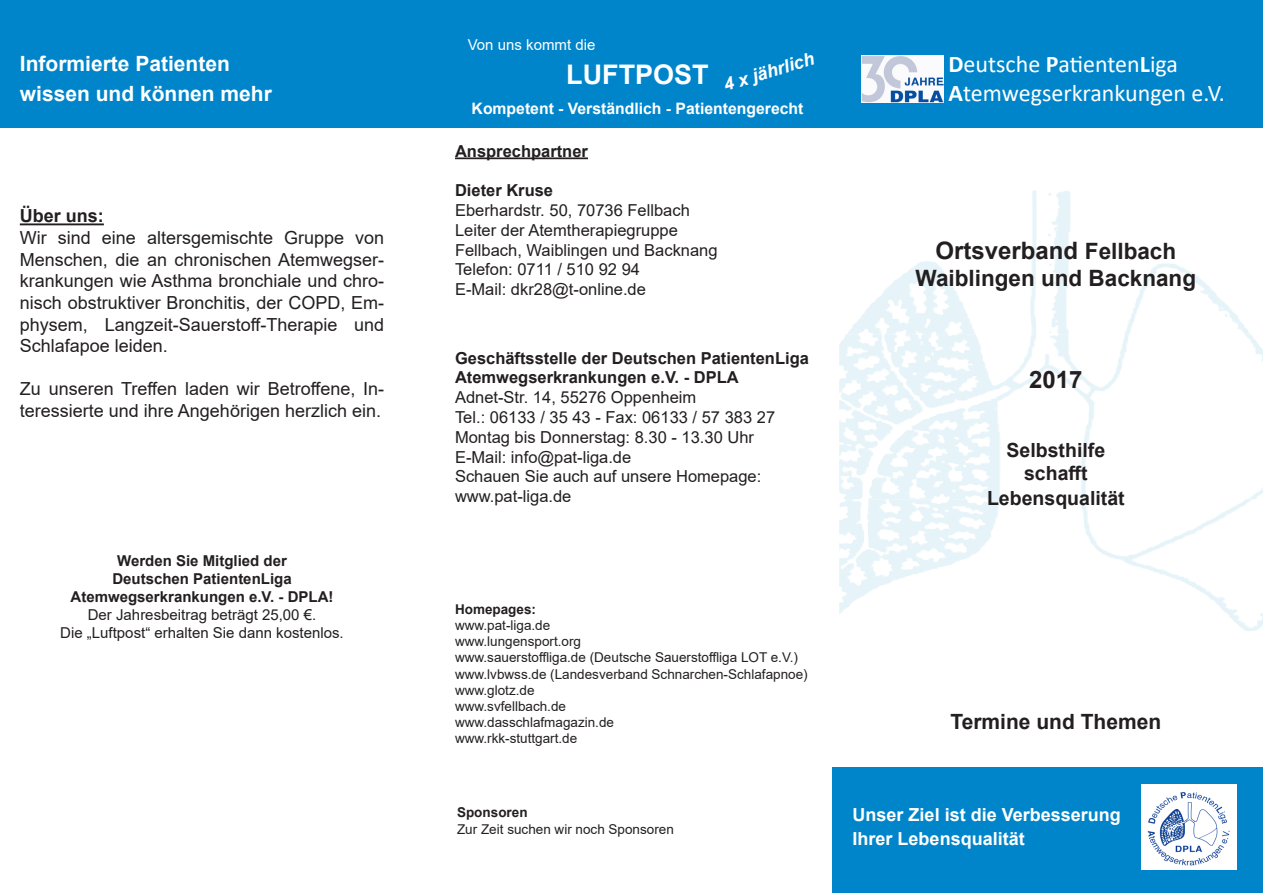
<style>
.page{position:relative;width:1263px;height:893px;background:#fff}
.page>*{position:absolute;margin:0;border:0;box-sizing:border-box;transform-origin:0 0}
.t1{font:700 27px "Arial";color:#fff}
.t2{font:24px "Calibri";color:#fff}
.t3{font:700 24px "Arial";color:#231f20}
.t4{font:700 22.5px "Arial";color:#231f20}
.t5{font:700 21px "Arial";color:#fff}
.t6{font:700 21px "Arial";color:#231f20}
.t7{font:700 19.5px "Arial";color:#231f20}
.t8{font:18px/21.6px "Arial";color:#231f20;text-align:justify}
.t9{font:700 18px "Arial";color:#fff}
.t10{font:italic 700 18px "Arial";color:#fff}
.t11{font:700 18px "Arial";color:#231f20}
.t12{font:16.5px "Arial";color:#231f20}
.t13{font:700 16.5px "Arial";color:#231f20}
.t14{font:700 15.75px "Arial";color:#fff}
.t15{font:700 15px "Arial";color:#231f20}
.t16{font:15px "Arial";color:#231f20}
.t17{font:15px "Arial";color:#fff}
.t18{font:13.5px "Arial";color:#231f20}
.t19{font:700 13.5px "Arial";color:#231f20}
.s1{font-weight:700}
.s2{font-size:22.5px}
</style>
<div class="page">
<img style="left:868px;top:190px;width:202px;height:145px">
<img style="left:956px;top:335px;width:307px;height:59px">
<img style="left:1081px;top:499px;width:182px;height:132px">
<hr style="left:20px;top:223px;width:84px;height:2px;background:#231f20">
<div style="left:0;top:0;width:1263px;height:128px;background:#0085cb"></div>
<div style="left:832px;top:767px;width:431px;height:126px;background:#0085cb"></div>
<hr style="left:455px;top:157px;width:133px;height:2px;background:#231f20">
<img style="left:1141px;top:784px;width:95px;height:85px">
<img style="left:862px;top:55px;width:81px;height:47px">
<p class="t5" style="left:20px;top:49px;width:212px">Informierte Patienten</p>
<p class="t5" style="left:20px;top:79px;width:254px">wissen und können mehr</p>
<p class="t11" style="left:20px;top:203px;width:86px">Über uns:</p>
<p class="t8" style="left:20px;top:227px;width:366px">Wir sind eine altersgemischte Gruppe von Menschen, die an chronischen Atemwegser&shy;krankungen wie Asthma bronchiale und chro&shy;nisch obstruktiver Bronchitis, der COPD, Em&shy;physem, Langzeit-Sauerstoff-Therapie und Schlafapoe leiden.</p>
<p class="t8" style="left:20px;top:378px;width:366px">Zu unseren Treffen laden wir Betroffene, In&shy;teressierte und ihre Angehörigen herzlich ein.</p>
<p class="t15" style="left:117px;top:550px;width:171px">Werden Sie Mitglied der</p>
<p class="t15" style="left:112px;top:568px;width:181px">Deutschen PatientenLiga</p>
<p class="t15" style="left:71px;top:586px;width:264px">Atemwegserkrankungen e.V. - DPLA!</p>
<p class="t16" style="left:88px;top:604px;width:230px">Der Jahresbeitrag beträgt 25,00 €.</p>
<p class="t16" style="left:60px;top:622px;width:285px">Die „Luftpost“ erhalten Sie dann kostenlos.</p>
<p class="t17" style="left:468px;top:34px;width:129px">Von uns kommt die</p>
<p class="t1" style="left:566px;top:56px;width:144px">LUFTPOST</p>
<p class="t14" style="left:472px;top:97px;width:333px">Kompetent - Verständlich - Patientengerecht</p>
<p class="t10" style="left:720px;top:74px;width:96px;rotate:-17deg">4 x jährlich</p>
<p class="t2" style="left:948px;top:47px;width:231px"><span class="s1">D</span>eutsche <span class="s1">P</span>atienten<span class="s1">L</span>iga</p>
<p class="t2" style="left:948px;top:76px;width:278px"><span class="s1">A</span>temwegserkrankungen e.V.</p>
<p class="t13" style="left:455px;top:139px;width:134px">Ansprechpartner</p>
<p class="t13" style="left:455px;top:179px;width:100px">Dieter Kruse</p>
<p class="t12" style="left:455px;top:199px;width:236px">Eberhardstr. 50, 70736 Fellbach</p>
<p class="t12" style="left:455px;top:219px;width:224px">Leiter der Atemtherapiegruppe</p>
<p class="t12" style="left:455px;top:238px;width:264px">Fellbach, Waiblingen und Backnang</p>
<p class="t12" style="left:455px;top:258px;width:186px">Telefon: 0711 / 510 92 94</p>
<p class="t12" style="left:455px;top:278px;width:192px">E-Mail: dkr28@t-online.de</p>
<p class="t13" style="left:455px;top:346px;width:355px">Geschäftsstelle der Deutschen PatientenLiga</p>
<p class="t13" style="left:455px;top:366px;width:285px">Atemwegserkrankungen e.V. - DPLA</p>
<p class="t12" style="left:455px;top:386px;width:243px">Adnet-Str. 14, 55276 Oppenheim</p>
<p class="t12" style="left:455px;top:406px;width:322px">Tel.: 06133 / 35 43 - Fax: 06133 / 57 383 27</p>
<p class="t12" style="left:455px;top:426px;width:300px">Montag bis Donnerstag: 8.30 - 13.30 Uhr</p>
<p class="t12" style="left:455px;top:445px;width:178px">E-Mail: info@pat-liga.de</p>
<p class="t12" style="left:455px;top:465px;width:308px">Schauen Sie auch auf unsere Homepage:</p>
<p class="t12" style="left:455px;top:485px;width:118px">www.pat-liga.de</p>
<p class="t19" style="left:455px;top:600px;width:83px">Homepages:</p>
<p class="t18" style="left:455px;top:616px;width:97px">www.pat-liga.de</p>
<p class="t18" style="left:455px;top:632px;width:128px">www.lungensport.org</p>
<p class="t18" style="left:455px;top:648px;width:345px">www.sauerstoffliga.de (Deutsche Sauerstoffliga LOT e.V.)</p>
<p class="t18" style="left:455px;top:665px;width:354px">www.lvbwss.de (Landesverband Schnarchen-Schlafapnoe)</p>
<p class="t18" style="left:455px;top:681px;width:81px">www.glotz.de</p>
<p class="t18" style="left:455px;top:697px;width:113px">www.svfellbach.de</p>
<p class="t18" style="left:455px;top:713px;width:161px">www.dasschlafmagazin.de</p>
<p class="t18" style="left:455px;top:729px;width:124px">www.rkk-stuttgart.de</p>
<p class="t19" style="left:457px;top:803px;width:72px">Sponsoren</p>
<p class="t18" style="left:457px;top:819px;width:218px">Zur Zeit suchen wir noch Sponsoren</p>
<p class="t3" style="left:935px;top:233px;width:242px">Ortsverband <span class="s2">Fellbach</span></p>
<p class="t4" style="left:916px;top:262px;width:282px">Waiblingen und Backnang</p>
<p class="t3" style="left:1029px;top:363px;width:55px">2017</p>
<p class="t7" style="left:1006px;top:436px;width:100px">Selbsthilfe</p>
<p class="t7" style="left:1024px;top:460px;width:65px">schafft</p>
<p class="t7" style="left:987px;top:485px;width:139px">Lebensqualität</p>
<p class="t6" style="left:950px;top:706px;width:212px">Termine und Themen</p>
<p class="t9" style="left:853px;top:802px;width:270px">Unser Ziel ist die Verbesserung</p>
<p class="t9" style="left:853px;top:826px;width:174px">Ihrer Lebensqualität</p>
</div>
